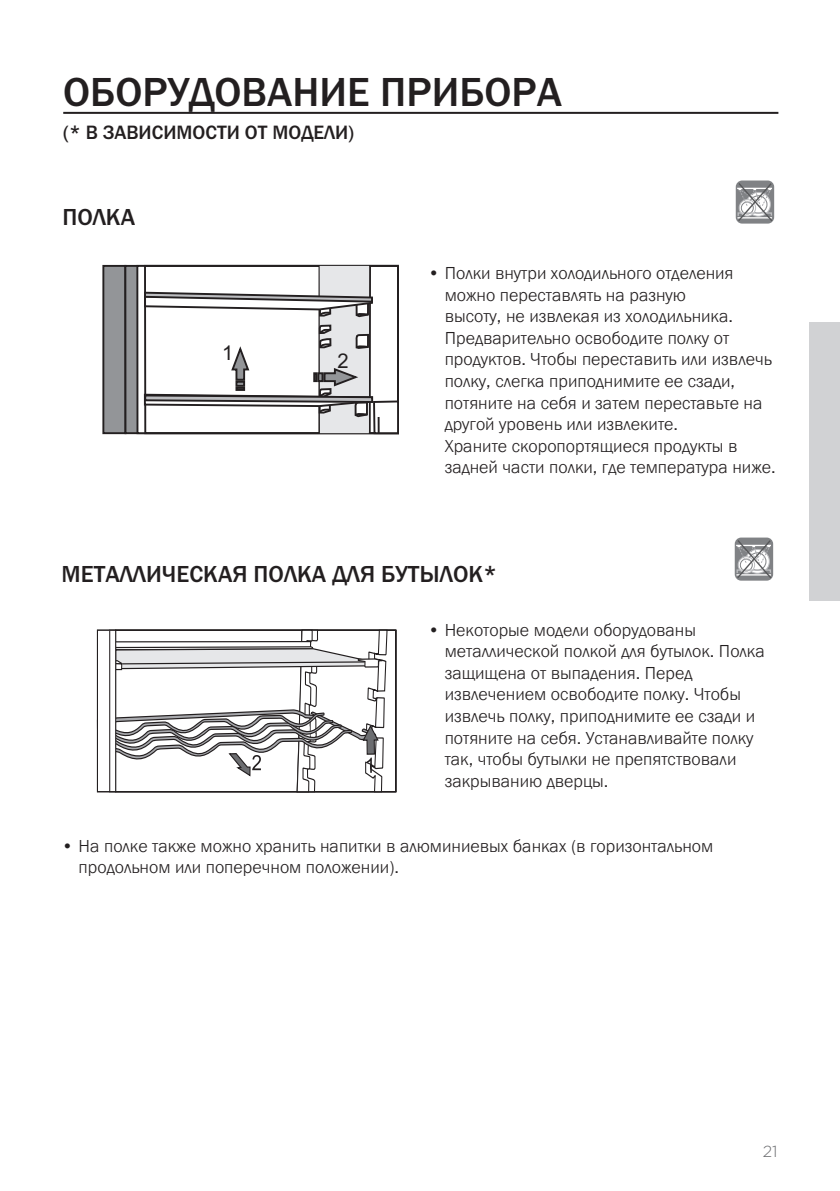
<style>
.page{position:relative;width:840px;height:1191px;background:#fff}
.page>*{position:absolute;margin:0;border:0;box-sizing:border-box;transform-origin:0 0}
.glavni_naslov{font:500 42px "Franklin Gothic URW";color:#231f20}
.podnaslov1-1{font:500 24px "Franklin Gothic URW";color:#231f20}
.t1{font:20.4px "Arial";color:#231f20}
.podnaslov_1-2{font:500 20px "Franklin Gothic URW";color:#231f20}
.seznam{font:300 18px/21.6px "Franklin Gothic URW";color:#231f20}
.t2{font:300 16px "Gotham";color:#6c6d70}
</style>
<div class="page">
<hr style="left:63px;top:112px;width:715px;height:2px;background:#231f20">
<div style="left:808px;top:322px;width:31px;height:279px;background:#d1d2d4"></div>
<svg style="left:735px;top:180px;width:38px;height:44px"></svg>
<svg style="left:736px;top:181px;width:37px;height:42px"></svg>
<svg style="left:734px;top:537px;width:38px;height:43px"></svg>
<svg style="left:735px;top:538px;width:37px;height:42px"></svg>
<div style="left:103px;top:266px;width:22px;height:167px;background:#939598"></div>
<div style="left:102px;top:265px;width:24px;height:169px;border:2px solid #231f20"></div>
<svg style="left:125px;top:266px;width:273px;height:167px;fill:#939598"></svg>
<svg style="left:143px;top:264px;width:256px;height:171px"></svg>
<hr style="left:397px;top:266px;width:2px;height:167px;background:#231f20">
<div style="left:374px;top:401px;width:24px;height:32px;background:#fff"></div>
<div style="left:373px;top:400px;width:26px;height:34px;border:2px solid #231f20"></div>
<hr style="left:368px;top:266px;width:3px;height:167px;background:#231f20">
<div style="left:319px;top:266px;width:50px;height:167px;background:#e6e7e9"></div>
<svg style="left:143px;top:291px;width:236px;height:142px"></svg>
<svg style="left:96px;top:629px;width:293px;height:164px"></svg>
<p class="glavni_naslov" style="left:63px;top:66px;width:500px">ОБОРУДОВАНИЕ ПРИБОРА</p>
<p class="podnaslov_1-2" style="left:63px;top:119px;width:292px">(* В ЗАВИСИМОСТИ ОТ МОДЕЛИ)</p>
<p class="podnaslov1-1" style="left:62px;top:202px;width:74px">ПОЛКА</p>
<p class="t1" style="left:222px;top:341px;width:13px">1</p>
<p class="t1" style="left:337px;top:349px;width:13px">2</p>
<p class="seznam" style="left:444px;top:262px;width:328px;text-indent:-17px">• Полки внутри холодильного отделения можно переставлять на разную<br>высоту, не извлекая из холодильника.<br>Предварительно освободите полку от продуктов. Чтобы переставить или извлечь полку, слегка приподнимите ее сзади, потяните на себя и затем переставьте на другой уровень или извлеките.</p>
<p class="seznam" style="left:444px;top:435px;width:332px">Храните скоропортящиеся продукты в задней части полки, где температура ниже.</p>
<p class="podnaslov1-1" style="left:62px;top:558px;width:437px">МЕТАЛЛИЧЕСКАЯ ПОЛКА ДЛЯ БУТЫЛОК*</p>
<p class="seznam" style="left:444px;top:619px;width:321px;text-indent:-17px">• Некоторые модели оборудованы металлической полкой для бутылок. Полка защищена от выпадения. Перед извлечением освободите полку. Чтобы извлечь полку, приподнимите ее сзади и потяните на себя. Устанавливайте полку так, чтобы бутылки не препятствовали закрыванию дверцы.</p>
<p class="seznam" style="left:79px;top:835px;width:636px;text-indent:-17px">• На полке также можно хранить напитки в алюминиевых банках (в горизонтальном продольном или поперечном положении).</p>
<p class="t2" style="left:762px;top:1140px;width:16px">21</p>
</div>
